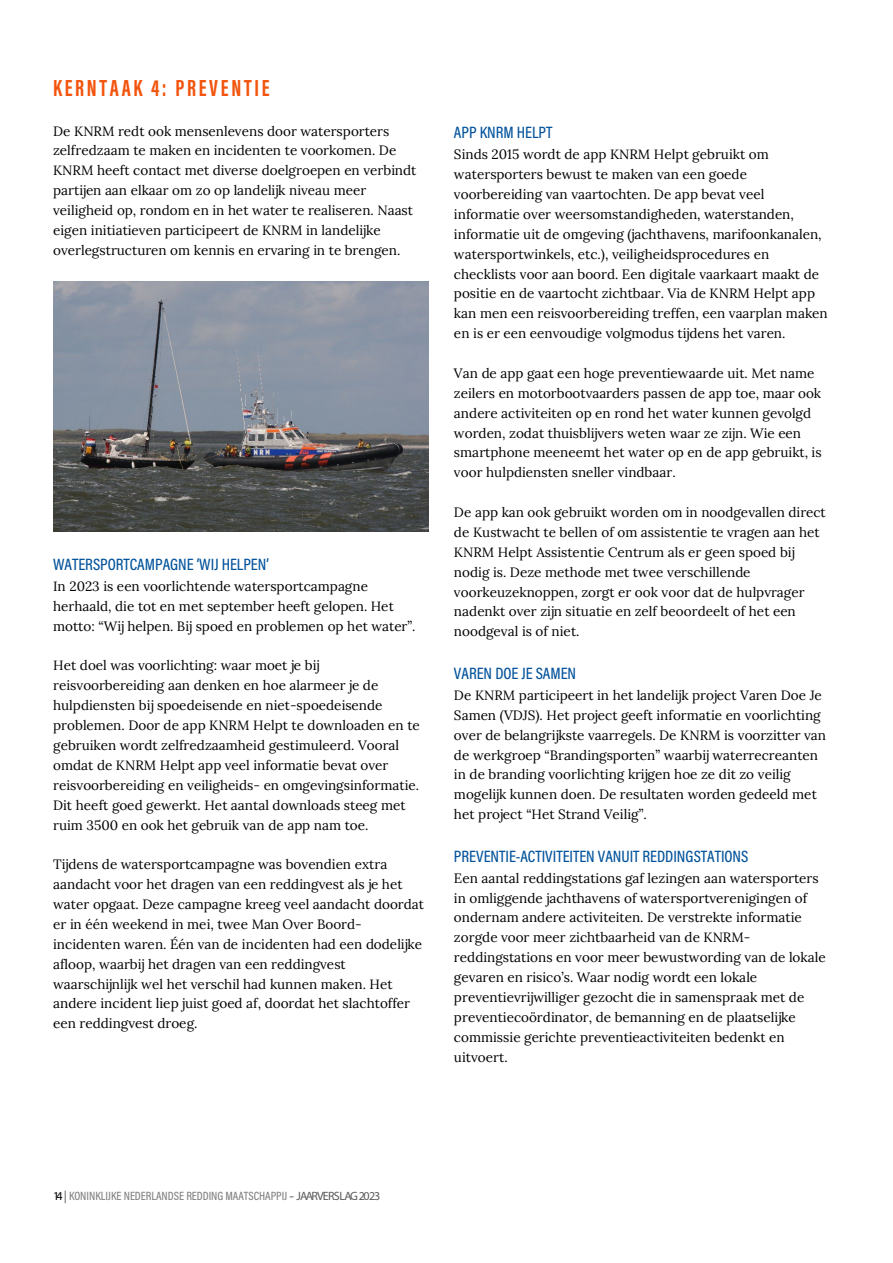
<style>
.page{position:relative;width:893px;height:1263px;background:#fff}
.page>*{position:absolute;margin:0;border:0;box-sizing:border-box;transform-origin:0 0}
.t1{font:700 24px "Acumin Pro Extra Cond";letter-spacing:.115em;color:#f3540d}
.t2{font:500 16.5px "Acumin Pro Cond";color:#00529b}
.t3{font:13.5px/20px "Lora";color:#000}
.t4{font:500 12px "Acumin Pro Cond";letter-spacing:-.005em;color:#7f7f7f}
.s1{font-family:"Myriad Pro";font-weight:400;color:#000}
.s2{color:#5a5a5a}
.s3{font-family:"Myriad Pro";font-weight:400;color:#5a5a5a}
</style>
<div class="page">
<img style="left:53px;top:281px;width:375px;height:250px">
<p class="t1" style="left:53px;top:73px;width:218px">KERNTAAK 4: PREVENTIE</p>
<p class="t3" style="left:53px;top:120px;width:365px">De KNRM redt ook mensenlevens door watersporters zelfredzaam te maken en incidenten te voorkomen. De KNRM heeft contact met diverse doelgroepen en verbindt partijen aan elkaar om zo op landelijk niveau meer veiligheid op, rondom en in het water te realiseren. Naast eigen initiatieven participeert de KNRM in landelijke overlegstructuren om kennis en ervaring in te brengen.</p>
<p class="t2" style="left:53px;top:553px;width:217px">WATERSPORTCAMPAGNE ‘WIJ HELPEN’</p>
<p class="t3" style="left:53px;top:575px;width:364px">In 2023 is een voorlichtende watersportcampagne herhaald, die tot en met september heeft gelopen. Het motto: “Wij helpen. Bij spoed en problemen op het water”.</p>
<p class="t3" style="left:53px;top:655px;width:368px">Het doel was voorlichting: waar moet je bij reisvoorbereiding aan denken en hoe alarmeer je de hulpdiensten bij spoedeisende en niet-spoedeisende problemen. Door de app KNRM Helpt te downloaden en te gebruiken wordt zelfredzaamheid gestimuleerd. Vooral omdat de KNRM Helpt app veel informatie bevat over reisvoorbereiding en veiligheids- en omgevingsinformatie.<br>Dit heeft goed gewerkt. Het aantal downloads steeg met ruim 3500 en ook het gebruik van de app nam toe.</p>
<p class="t3" style="left:53px;top:853px;width:372px">Tijdens de watersportcampagne was bovendien extra aandacht voor het dragen van een reddingvest als je het water opgaat. Deze campagne kreeg veel aandacht doordat er in één weekend in mei, twee Man Over Boord&shy;incidenten waren. Één van de incidenten had een dodelijke afloop, waarbij het dragen van een reddingvest waarschijnlijk wel het verschil had kunnen maken. Het andere incident liep juist goed af, doordat het slachtoffer een reddingvest droeg.</p>
<p class="t2" style="left:454px;top:122px;width:100px">APP KNRM HELPT</p>
<p class="t3" style="left:454px;top:144px;width:375px">Sinds 2015 wordt de app KNRM Helpt gebruikt om watersporters bewust te maken van een goede voorbereiding van vaartochten. De app bevat veel informatie over weersomstandigheden, waterstanden, informatie uit de omgeving (jachthavens, marifoonkanalen, watersportwinkels, etc.), veiligheidsprocedures en checklists voor aan boord. Een digitale vaarkaart maakt de positie en de vaartocht zichtbaar. Via de KNRM Helpt app kan men een reisvoorbereiding treffen, een vaarplan maken en is er een eenvoudige volgmodus tijdens het varen.</p>
<p class="t3" style="left:454px;top:362px;width:369px">Van de app gaat een hoge preventiewaarde uit. Met name zeilers en motorbootvaarders passen de app toe, maar ook andere activiteiten op en rond het water kunnen gevolgd worden, zodat thuisblijvers weten waar ze zijn. Wie een smartphone meeneemt het water op en de app gebruikt, is voor hulpdiensten sneller vindbaar.</p>
<p class="t3" style="left:454px;top:501px;width:373px">De app kan ook gebruikt worden om in noodgevallen direct de Kustwacht te bellen of om assistentie te vragen aan het KNRM Helpt Assistentie Centrum als er geen spoed bij nodig is. Deze methode met twee verschillende voorkeuzeknoppen, zorgt er ook voor dat de hulpvrager nadenkt over zijn situatie en zelf beoordeelt of het een noodgeval is of niet.</p>
<p class="t2" style="left:454px;top:663px;width:124px">VAREN DOE JE SAMEN</p>
<p class="t3" style="left:454px;top:684px;width:374px">De KNRM participeert in het landelijk project Varen Doe Je Samen (VDJS). Het project geeft informatie en voorlichting over de belangrijkste vaarregels. De KNRM is voorzitter van de werkgroep “Brandingsporten” waarbij waterrecreanten in de branding voorlichting krijgen hoe ze dit zo veilig mogelijk kunnen doen. De resultaten worden gedeeld met het project “Het Strand Veilig”.</p>
<p class="t2" style="left:454px;top:845px;width:296px">PREVENTIE-ACTIVITEITEN VANUIT REDDINGSTATIONS</p>
<p class="t3" style="left:454px;top:867px;width:373px">Een aantal reddingstations gaf lezingen aan watersporters in omliggende jachthavens of watersportverenigingen of ondernam andere activiteiten. De verstrekte informatie zorgde voor meer zichtbaarheid van de KNRM&shy;reddingstations en voor meer bewustwording van de lokale gevaren en risico’s. Waar nodig wordt een lokale preventievrijwilliger gezocht die in samenspraak met de preventiecoördinator, de bemanning en de plaatselijke commissie gerichte preventieactiviteiten bedenkt en uitvoert.</p>
<p class="t4" style="left:53px;top:1188px;width:329px"><span class="s1">14</span><span class="s2">|</span> KONINKLIJKE NEDERLANDSE REDDING MAATSCHAPPIJ <span class="s2">–</span> <span class="s3">JAARVERSLAG 2023</span></p>
</div>
